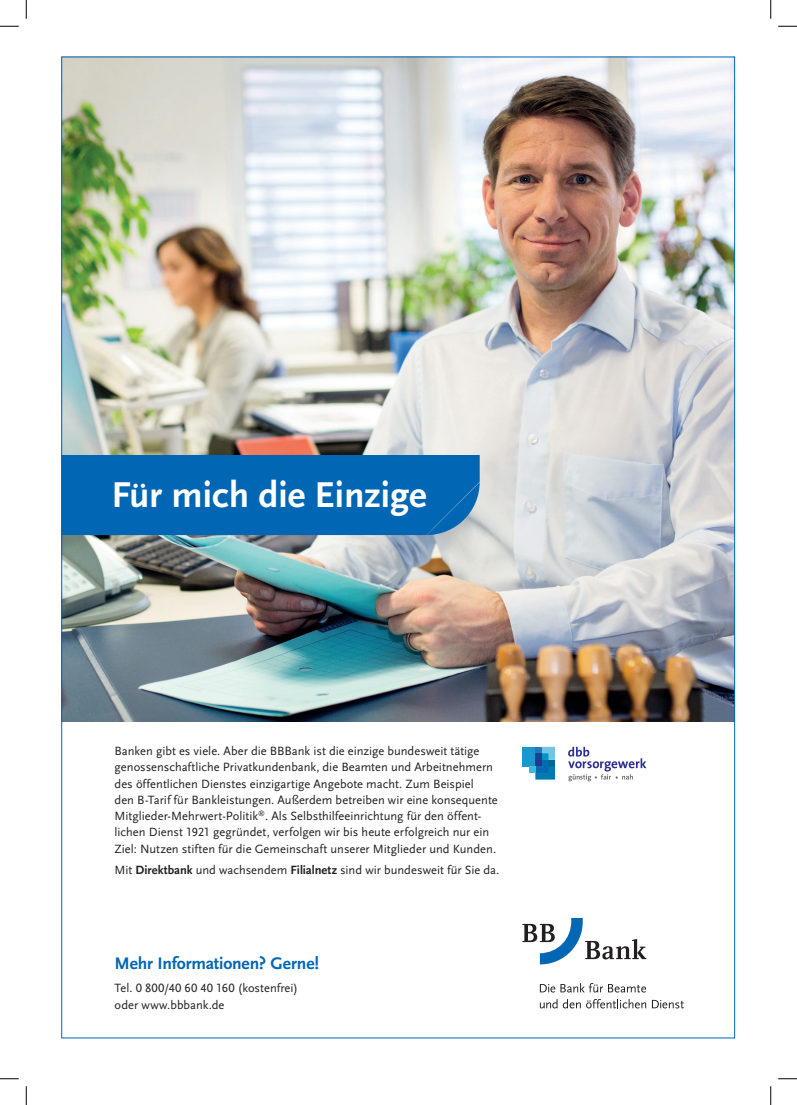
<style>
.page{position:relative;width:797px;height:1105px;background:#fff}
.page>*{position:absolute;margin:0;border:0;box-sizing:border-box;transform-origin:0 0}
.t1{font:700 37.5px "Scala Sans Maier";color:#fff}
.t2{font:700 17.5px "Scala Sans Maier";letter-spacing:-.01em;color:#0166b3}
.t3{font:12.5px/16.2px "Scala Sans Maier";color:#231f20}
.s1{font-weight:700}
</style>
<div class="page">
<img style="left:63px;top:59px;width:670px;height:662px">
<svg style="left:522px;top:918px;width:124px;height:46px"></svg>
<svg style="left:540px;top:983px;width:106px;height:9px"></svg>
<svg style="left:540px;top:999px;width:106px;height:9px"></svg>
<svg style="left:652px;top:1000px;width:32px;height:8px"></svg>
<div style="left:522px;top:747px;width:13px;height:19px;background:#1a97cc"></div>
<svg style="left:535px;top:747px;width:20px;height:32px"></svg>
<div style="left:529px;top:766px;width:6px;height:7px;background:#40b7df"></div>
<svg style="left:568px;top:747px;width:78px;height:34px"></svg>
<div style="left:63px;top:455px;width:416px;height:80px;background:#0166b3"></div>
<svg style="left:0;top:25px;width:19px;height:2px"></svg>
<svg style="left:778px;top:25px;width:19px;height:2px"></svg>
<svg style="left:0;top:1078px;width:19px;height:1px"></svg>
<svg style="left:778px;top:1078px;width:19px;height:1px"></svg>
<svg style="left:25px;top:0;width:2px;height:19px"></svg>
<svg style="left:25px;top:1086px;width:2px;height:19px"></svg>
<svg style="left:770px;top:0;width:1px;height:19px"></svg>
<svg style="left:770px;top:1086px;width:1px;height:19px"></svg>
<p class="t1" style="left:111px;top:475px;width:317px">Für mich die Einzige</p>
<p class="t3" style="left:115px;top:743px;width:384px">Banken gibt es viele. Aber die BBBank ist die einzige bundesweit tätige genossenschaftliche Privatkundenbank, die Beamten und Arbeitnehmern des öffentlichen Dienstes einzigartige Angebote macht. Zum Beispiel<br>den B-Tarif für Bankleistungen. Außerdem betreiben wir eine konsequente Mitglieder-Mehrwert-Politik<sup>®</sup>. Als Selbsthilfeeinrichtung für den öffent&shy;lichen Dienst 1921 gegründet, verfolgen wir bis heute erfolgreich nur ein Ziel: Nutzen stiften für die Gemeinschaft unserer Mitglieder und Kunden.</p>
<p class="t3" style="left:115px;top:862px;width:386px">Mit <span class="s1">Direktbank</span> und wachsendem <span class="s1">Filialnetz</span> sind wir bundesweit für Sie da.</p>
<p class="t2" style="left:115px;top:954px;width:206px">Mehr Informationen? Gerne!</p>
<p class="t3" style="left:115px;top:980px;width:185px">Tel. 0 800/40 60 40 160 (kostenfrei) oder www.bbbank.de</p>
</div>
